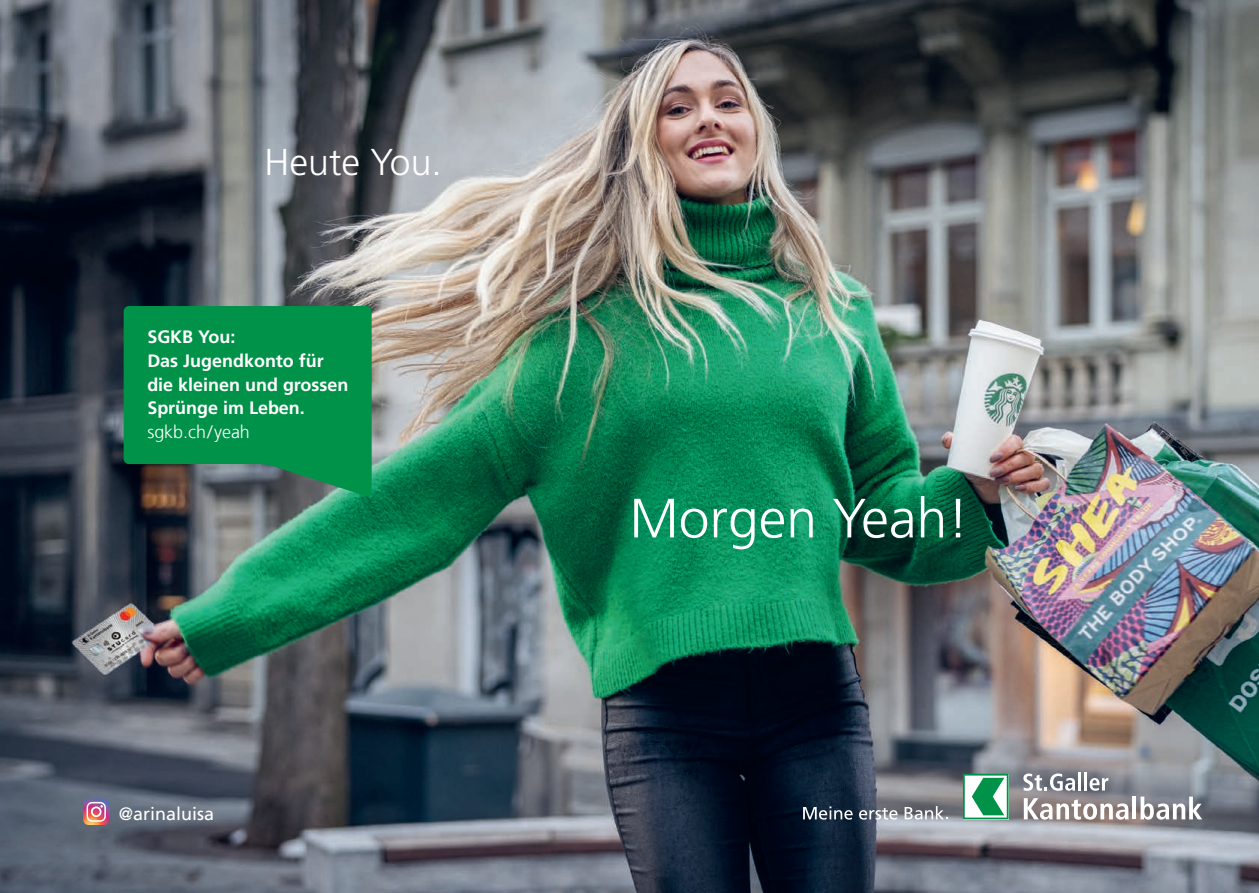
<style>
.page{position:relative;width:1259px;height:893px;background:#fff}
.page>*{position:absolute;margin:0;border:0;box-sizing:border-box;transform-origin:0 0}
.t1{font:300 55.35px "Frutiger LT Std";color:#fff}
.t2{font:300 37.35px "Frutiger LT Std";color:#fff}
.t3{font:700 18px/23.9px "Frutiger LT Com";color:#fff}
.t4{font:300 18px "Frutiger LT Com";color:#fff}
.t5{font:18px "Frutiger LT Com";color:#fff}
</style>
<div class="page">
<img style="left:0;top:0;width:1259px;height:893px">
<svg style="left:803px;top:806px;width:49px;height:14px"></svg>
<svg style="left:859px;top:808px;width:38px;height:12px"></svg>
<svg style="left:904px;top:806px;width:43px;height:14px"></svg>
<svg style="left:963px;top:774px;width:45px;height:45px"></svg>
<svg style="left:1023px;top:773px;width:52px;height:18px"></svg>
<hr style="left:1078px;top:772px;width:3px;height:18px;background:#fff">
<hr style="left:1084px;top:772px;width:3px;height:18px;background:#fff">
<svg style="left:1089px;top:778px;width:19px;height:13px"></svg>
<svg style="left:1023px;top:798px;width:105px;height:22px"></svg>
<hr style="left:1132px;top:797px;width:4px;height:22px;background:#fff">
<svg style="left:1140px;top:797px;width:62px;height:23px"></svg>
<svg style="left:124px;top:306px;width:248px;height:190px;background:#0a8949"></svg>
<svg style="left:83px;top:798px;width:27px;height:27px"></svg>
<h2 class="t2" style="left:265px;top:141px;width:179px">Heute You.</h2>
<p class="t3" style="left:147px;top:324px;width:203px">SGKB You:<br>Das Jugendkonto für die kleinen und grossen<br>Sprünge im Leben.</p>
<p class="t4" style="left:147px;top:421px;width:104px">sgkb.ch/yeah</p>
<p class="t5" style="left:119px;top:803px;width:97px">@arinaluisa</p>
<h1 class="t1" style="left:629px;top:487px;width:341px">Morgen Yeah!</h1>
</div>
